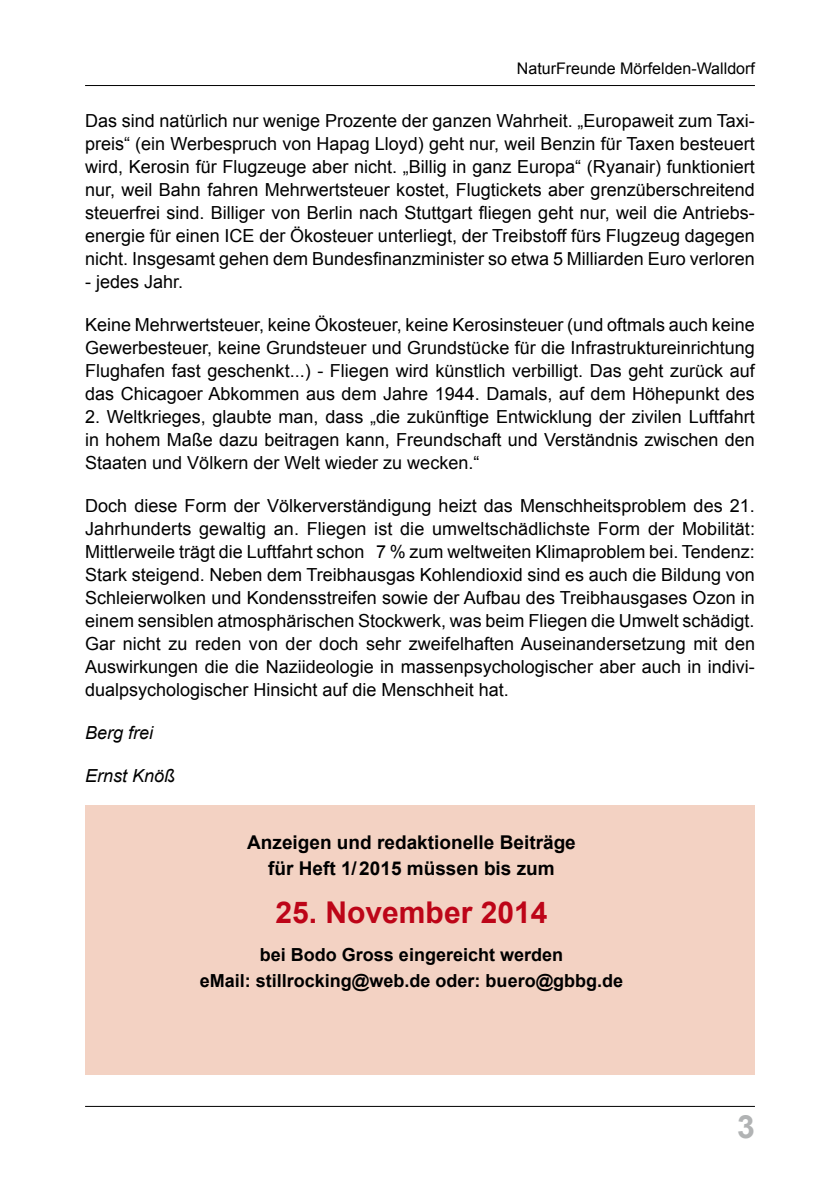
<style>
.page{position:relative;width:840px;height:1191px;background:#fff}
.page>*{position:absolute;margin:0;border:0;box-sizing:border-box;transform-origin:0 0}
.t1{font:700 32px "Arial";color:#b1b3b4}
.t2{font:700 30px "Arial";color:#bd0518}
.t3{font:700 19px/26px "Arial";color:#000;text-align:center}
.t4{font:18px/23px "Arial";color:#000;text-align:justify}
.t5{font:700 18px/26px "Arial";color:#000;text-align:center}
.t6{font:italic 18px "Arial";color:#000}
.t7{font:16px "Arial";color:#000}
</style>
<div class="page">
<hr style="left:85px;top:85px;width:669px;height:1px;background:#000">
<hr style="left:85px;top:1106px;width:669px;height:1px;background:#000">
<div style="left:85px;top:805px;width:669px;height:270px;background:#f3d2c3"></div>
<p class="t7" style="left:516px;top:58px;width:239px">NaturFreunde Mörfelden-Walldorf</p>
<p class="t4" style="left:85px;top:109px;width:671px">Das sind natürlich nur wenige Prozente der ganzen Wahrheit. „Europaweit zum Taxi&shy;preis“ (ein Werbespruch von Hapag Lloyd) geht nur, weil Benzin für Taxen besteuert wird, Kerosin für Flugzeuge aber nicht. „Billig in ganz Europa“ (Ryanair) funktioniert nur, weil Bahn fahren Mehrwertsteuer kostet, Flugtickets aber grenzüberschreitend steuerfrei sind. Billiger von Berlin nach Stuttgart fliegen geht nur, weil die Antriebs&shy;energie für einen ICE der Ökosteuer unterliegt, der Treibstoff fürs Flugzeug dagegen nicht. Insgesamt gehen dem Bundesfinanzminister so etwa 5 Milliarden Euro verloren</p>
<p class="t4" style="left:85px;top:270px;width:100px">- jedes Jahr.</p>
<p class="t4" style="left:85px;top:313px;width:671px">Keine Mehrwertsteuer, keine Ökosteuer, keine Kerosinsteuer (und oftmals auch keine Gewerbesteuer, keine Grundsteuer und Grundstücke für die Infrastruktureinrichtung Flughafen fast geschenkt...) - Fliegen wird künstlich verbilligt. Das geht zurück auf das Chicagoer Abkommen aus dem Jahre 1944. Damals, auf dem Höhepunkt des</p>
<p class="t4" style="left:85px;top:405px;width:671px">2. Weltkrieges, glaubte man, dass „die zukünftige Entwicklung der zivilen Luftfahrt in hohem Maße dazu beitragen kann, Freundschaft und Verständnis zwischen den Staaten und Völkern der Welt wieder zu wecken.“</p>
<p class="t4" style="left:85px;top:494px;width:671px">Doch diese Form der Völkerverständigung heizt das Menschheitsproblem des 21.<br>Jahrhunderts gewaltig an. Fliegen ist die umweltschädlichste Form der Mobilität:<br>Mittlerweile trägt die Luftfahrt schon 7 % zum weltweiten Klimaproblem bei. Tendenz:<br>Stark steigend. Neben dem Treibhausgas Kohlendioxid sind es auch die Bildung von Schleierwolken und Kondensstreifen sowie der Aufbau des Treibhausgases Ozon in einem sensiblen atmosphärischen Stockwerk, was beim Fliegen die Umwelt schädigt.<br>Gar nicht zu reden von der doch sehr zweifelhaften Auseinandersetzung mit den Auswirkungen die die Naziideologie in massenpsychologischer aber auch in indivi&shy;dualpsychologischer Hinsicht auf die Menschheit hat.</p>
<p class="t6" style="left:85px;top:721px;width:70px">Berg frei</p>
<p class="t6" style="left:85px;top:764px;width:92px">Ernst Knöß</p>
<p class="t3" style="left:247px;top:829px;width:330px">Anzeigen und redaktionelle Beiträge für Heft 1/2015 müssen bis zum</p>
<h2 class="t2" style="left:275px;top:892px;width:273px">25. November 2014</h2>
<p class="t5" style="left:199px;top:941px;width:425px">bei Bodo Gross eingereicht werden<br>eMail: stillrocking@web.de oder: buero@gbbg.de</p>
<h1 class="t1" style="left:736px;top:1105px;width:19px">3</h1>
</div>
